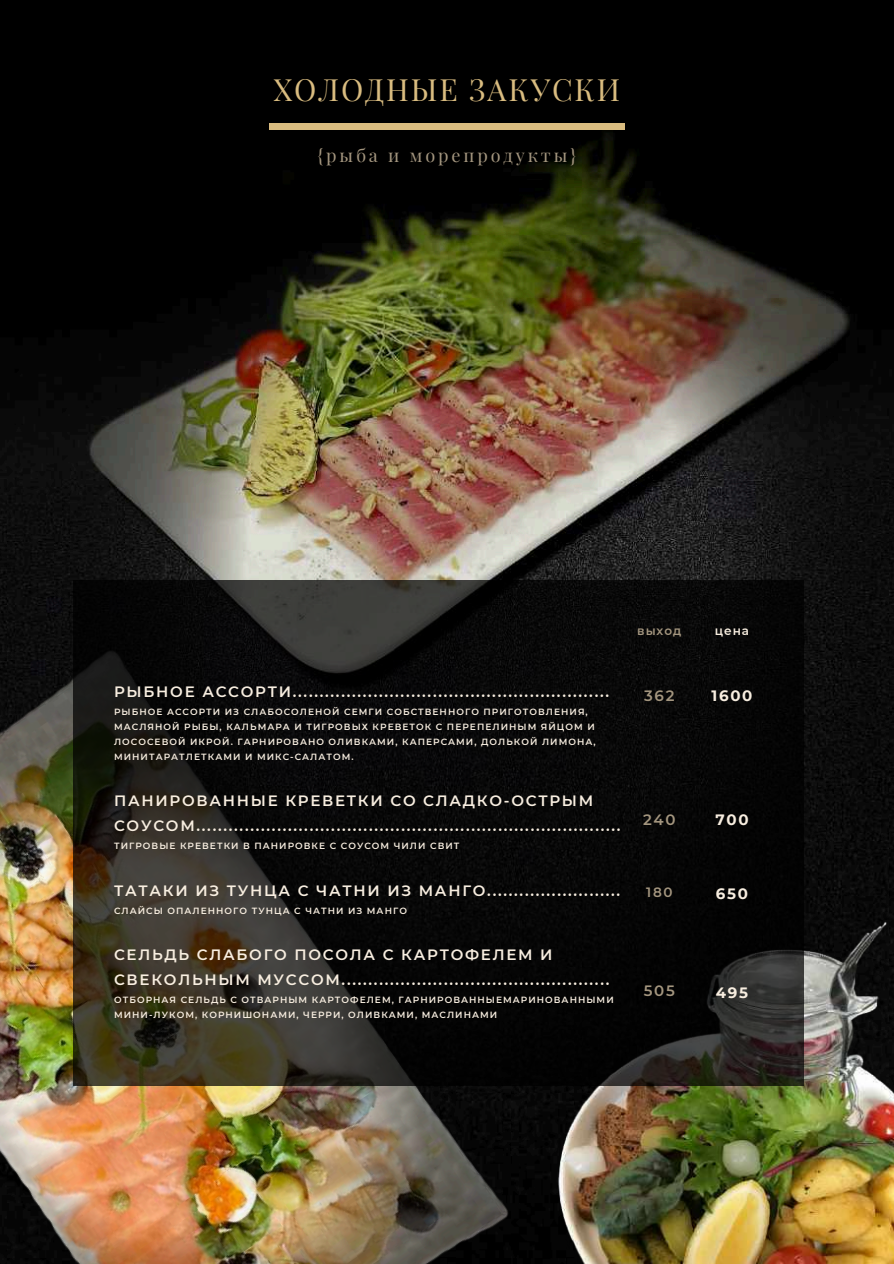
<style>
.page{position:relative;width:894px;height:1264px;background:#fff}
.page>*{position:absolute;margin:0;border:0;box-sizing:border-box;transform-origin:0 0}
.t1{font:30px "Playfair Display";letter-spacing:.065em;color:#d9bc80}
.t2{font:18px "Playfair Display";letter-spacing:.16em;color:#a4967f}
.t3{font:600 15px/24.8px "Montserrat";letter-spacing:.115em;color:#f8eee0}
.t4{font:700 15px "Montserrat";letter-spacing:.115em;color:#f8eee0}
.t5{font:600 15px "Montserrat";letter-spacing:.115em;color:#a4967f}
.t6{font:600 13.5px "Montserrat";color:#a4967f}
.t7{font:600 12px "Montserrat";letter-spacing:.08em;color:#a4967f}
.t8{font:600 12px "Montserrat";color:#f8eee0}
.t9{font:600 9px/15px "Montserrat";letter-spacing:.115em;color:#f8eee0}
</style>
<div class="page">
<img style="left:0;top:0;width:893px;height:878px">
<div style="left:269px;top:124px;width:355px;height:5px;background:#d9bc80"></div>
<img style="left:0;top:502px;width:681px;height:761px">
<img style="left:558px;top:878px;width:335px;height:385px">
<svg style="left:74px;top:580px;width:729px;height:505px;background:#141311"></svg>
<h1 class="t1" style="left:273px;top:69px;width:348px">ХОЛОДНЫЕ ЗАКУСКИ</h1>
<h2 class="t2" style="left:317px;top:143px;width:259px">{рыба и морепродукты}</h2>
<h3 class="t7" style="left:637px;top:623px;width:45px">выход</h3>
<h3 class="t8" style="left:714px;top:623px;width:36px">цена</h3>
<h3 class="t3" style="left:114px;top:679px;width:496px">РЫБНОЕ АССОРТИ...........................................................</h3>
<p class="t9" style="left:114px;top:704px;width:483px">РЫБНОЕ АССОРТИ ИЗ СЛАБОСОЛЕНОЙ СЕМГИ СОБСТВЕННОГО ПРИГОТОВЛЕНИЯ, МАСЛЯНОЙ РЫБЫ, КАЛЬМАРА И ТИГРОВЫХ КРЕВЕТОК С ПЕРЕПЕЛИНЫМ ЯЙЦОМ И ЛОСОСЕВОЙ ИКРОЙ. ГАРНИРОВАНО ОЛИВКАМИ, КАПЕРСАМИ, ДОЛЬКОЙ ЛИМОНА, МИНИТАРАТЛЕТКАМИ И МИКС-САЛАТОМ.</p>
<h3 class="t3" style="left:114px;top:788px;width:508px">ПАНИРОВАННЫЕ КРЕВЕТКИ СО СЛАДКО-ОСТРЫМ<br>СОУСОМ...............................................................................</h3>
<p class="t9" style="left:114px;top:838px;width:347px">ТИГРОВЫЕ КРЕВЕТКИ В ПАНИРОВКЕ С СОУСОМ ЧИЛИ СВИТ</p>
<h3 class="t3" style="left:114px;top:878px;width:507px">ТАТАКИ ИЗ ТУНЦА С ЧАТНИ ИЗ МАНГО.........................</h3>
<p class="t9" style="left:114px;top:903px;width:294px">СЛАЙСЫ ОПАЛЕННОГО ТУНЦА С ЧАТНИ ИЗ МАНГО</p>
<h3 class="t3" style="left:114px;top:942px;width:496px">СЕЛЬДЬ СЛАБОГО ПОСОЛА С КАРТОФЕЛЕМ И<br>СВЕКОЛЬНЫМ МУССОМ..................................................</h3>
<p class="t9" style="left:114px;top:992px;width:501px">ОТБОРНАЯ СЕЛЬДЬ С ОТВАРНЫМ КАРТОФЕЛЕМ, ГАРНИРОВАННЫЕМАРИНОВАННЫМИ<br>МИНИ-ЛУКОМ, КОРНИШОНАМИ, ЧЕРРИ, ОЛИВКАМИ, МАСЛИНАМИ</p>
<h3 class="t5" style="left:644px;top:686px;width:32px">362</h3>
<h3 class="t5" style="left:643px;top:810px;width:34px">240</h3>
<h3 class="t6" style="left:646px;top:883px;width:28px">180</h3>
<h3 class="t5" style="left:643px;top:981px;width:33px">505</h3>
<h3 class="t4" style="left:711px;top:686px;width:42px">1600</h3>
<h3 class="t4" style="left:715px;top:810px;width:35px">700</h3>
<h3 class="t4" style="left:715px;top:884px;width:34px">650</h3>
<h3 class="t4" style="left:715px;top:983px;width:34px">495</h3>
</div>
